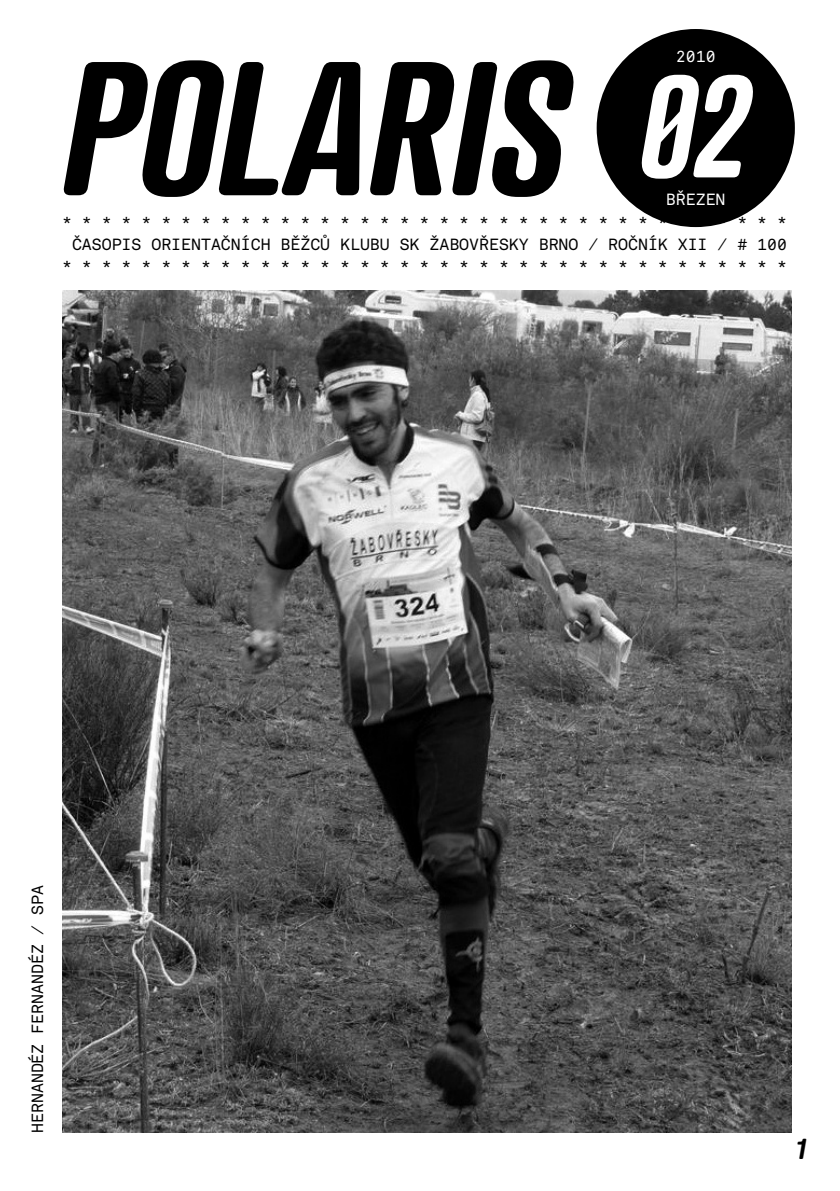
<style>
.page{position:relative;width:840px;height:1191px;background:#fff}
.page>*{position:absolute;margin:0;border:0;box-sizing:border-box;transform-origin:0 0}
.t1{font:italic 800 184px "Atrament";color:#000}
.t2{font:16px/22px "Akkurat Mono CE";color:#000;text-align:right}
.t3{font:16px "Akkurat Mono CE";color:#fff}
.s1{font-size:140px;color:#fff}
</style>
<div class="page">
<div style="left:596px;top:29px;width:198px;height:198px;background:#000;border-radius:50%"></div>
<img style="left:62px;top:290px;width:729px;height:843px">
<p class="t3" style="left:675px;top:46px;width:41px">2010</p>
<h1 class="t1" style="left:64px;top:25px;width:686px">POLARIS <span class="s1">02</span></h1>
<p class="t3" style="left:665px;top:190px;width:61px">BŘEZEN</p>
<p class="t2" style="left:62px;top:211px;width:726px">* * * * * * * * * * * * * * * * * * * * * * * * * * * * * * * * * * * * *<br>ČASOPIS ORIENTAČNÍCH BĚŽCŮ KLUBU SK ŽABOVŘESKY BRNO / ROČNÍK XII / # 100 * * * * * * * * * * * * * * * * * * * * * * * * * * * * * * * * * * * * *</p>
<p class="t2" style="left:27px;top:1133px;width:249px;rotate:-90deg">Hernandéz Fernandéz / SPA</p>
</div>
